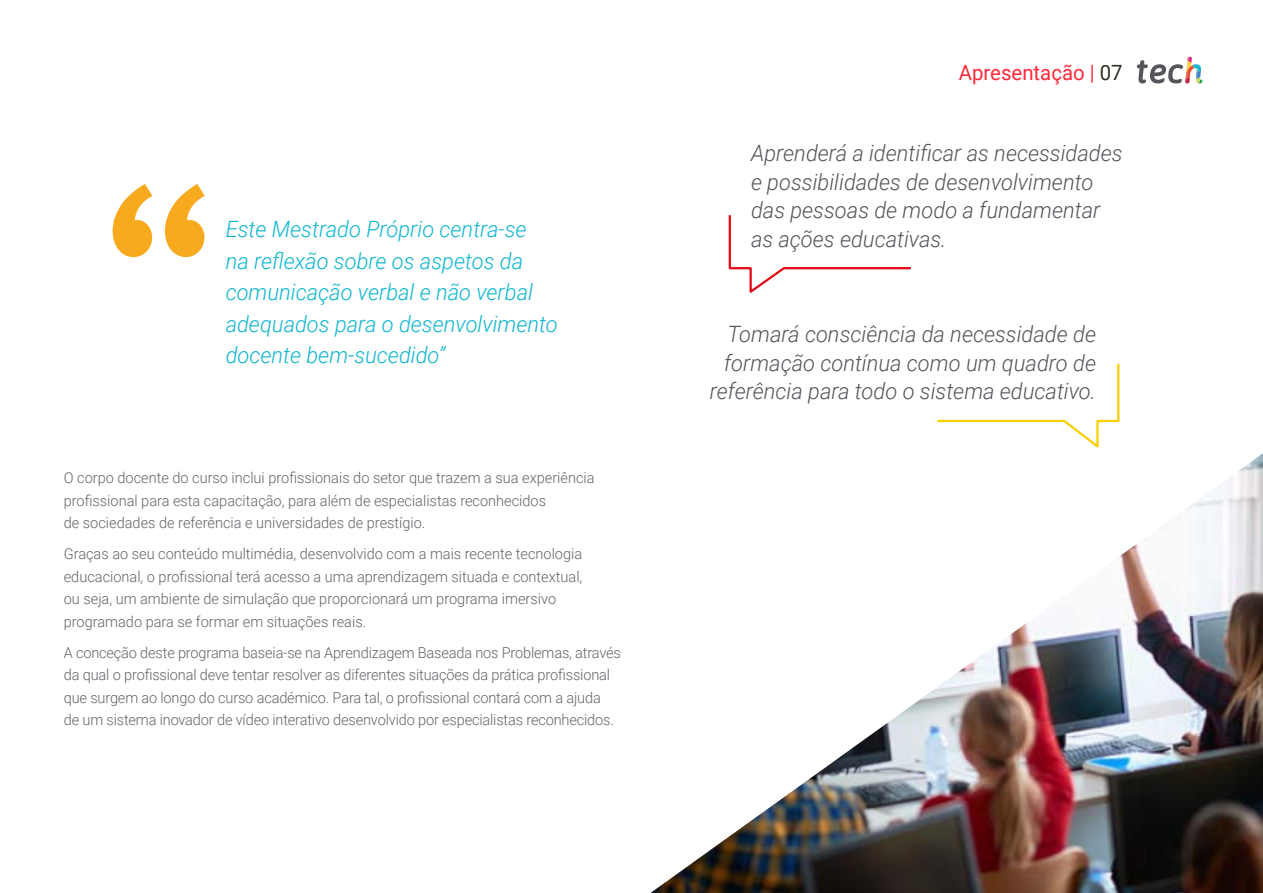
<style>
.page{position:relative;width:1263px;height:893px;background:#fff}
.page>*{position:absolute;margin:0;border:0;box-sizing:border-box;transform-origin:0 0}
.t1{font:italic 300 22.5px/28.5px "Roboto";color:#52555b;text-align:right}
.t2{font:italic 300 22.5px/31.5px "Roboto";color:#0fb6cf}
.t3{font:21px "Roboto";color:#ff293a}
.t4{font:300 15px/22.5px "Roboto";color:#61646a}
.s1{color:#312e20}
</style>
<div class="page">
<svg style="left:937px;top:363px;width:183px;height:85px"></svg>
<svg style="left:728px;top:215px;width:183px;height:78px"></svg>
<img style="left:650px;top:453px;width:613px;height:440px">
<svg style="left:1137px;top:57px;width:65px;height:27px"></svg>
<svg style="left:113px;top:184px;width:92px;height:73px"></svg>
<h1 class="t2" style="left:226px;top:213px;width:334px">Este Mestrado Próprio centra-se<br>na reflexão sobre os aspetos da comunicação verbal e não verbal adequados para o desenvolvimento docente bem-sucedido’’</h1>
<p class="t4" style="left:64px;top:466px;width:532px">O corpo docente do curso inclui profissionais do setor que trazem a sua experiência profissional para esta capacitação, para além de especialistas reconhecidos<br>de sociedades de referência e universidades de prestígio.</p>
<p class="t4" style="left:64px;top:542px;width:520px">Graças ao seu conteúdo multimédia, desenvolvido com a mais recente tecnologia educacional, o profissional terá acesso a uma aprendizagem situada e contextual, ou seja, um ambiente de simulação que proporcionará um programa imersivo programado para se formar em situações reais.</p>
<p class="t4" style="left:64px;top:641px;width:559px">A conceção deste programa baseia-se na Aprendizagem Baseada nos Problemas, através da qual o profissional deve tentar resolver as diferentes situações da prática profissional que surgem ao longo do curso académico. Para tal, o profissional contará com a ajuda<br>de um sistema inovador de vídeo interativo desenvolvido por especialistas reconhecidos.</p>
<h2 class="t3" style="left:959px;top:57px;width:165px">Apresentação | <span class="s1">07</span></h2>
<h1 class="t1" style="left:751px;top:138px;width:373px;text-align:left">Aprenderá a identificar as necessidades e possibilidades de desenvolvimento das pessoas de modo a fundamentar as ações educativas.</h1>
<h1 class="t1" style="left:710px;top:319px;width:388px">Tomará consciência da necessidade de formação contínua como um quadro de referência para todo o sistema educativo.</h1>
</div>
